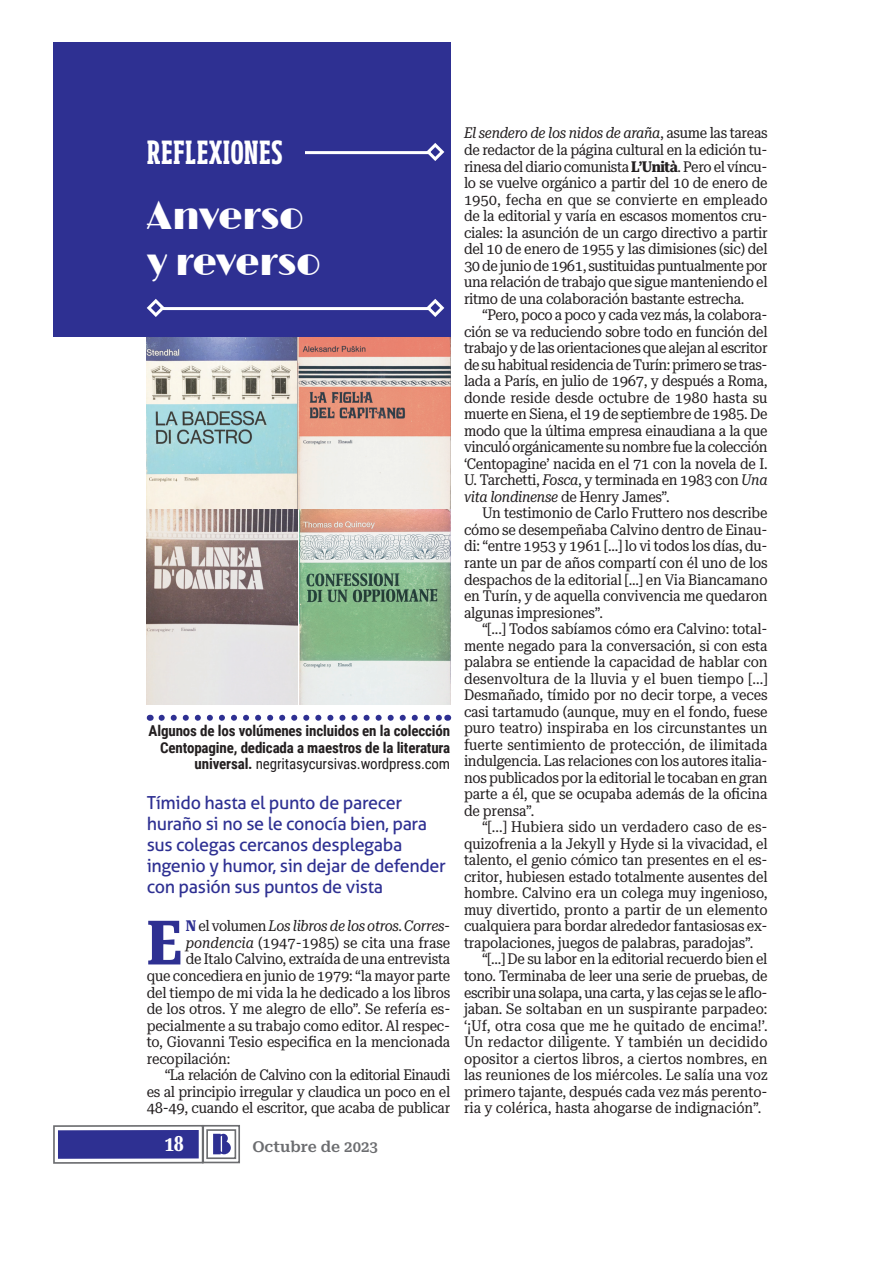
<style>
.page{position:relative;width:893px;height:1276px;background:#fff}
.page>*{position:absolute;margin:0;border:0;box-sizing:border-box;transform-origin:0 0}
.t1{font:700 61.5px "Roboto Serif 28 pt Condensed";color:#2e3092}
.t2{font:39px/45.5px "Limelight";letter-spacing:-.025em;color:#fff}
.t3{font:700 extra-condensed 31.5px "Soho Std";letter-spacing:.015em;color:#fff}
.t4{font:700 ultra-condensed 21px "Roboto Serif 120 pt";color:#fff}
.t5{font:18px/21px "Aller";letter-spacing:-.02em;color:#2e3092}
.t6{font:15px/16.5px "Roboto Serif 28 pt Condensed";letter-spacing:-.01em;color:#231f20;text-align:justify}
.t7{font:700 15px/16.5px "Roboto Condensed";letter-spacing:-.01em;color:#231f20;text-align:right}
.t8{font:15px "Roboto Serif 28 pt Condensed";letter-spacing:-.035em;color:#231f20}
.t9{font:15px "Roboto Serif 28 pt Condensed";letter-spacing:.01em;color:#231f20}
.t10{font:italic 15px "Roboto Serif 28 pt Condensed";letter-spacing:-.02em;color:#231f20}
.t11{font:600 15px "Roboto Serif";color:#6c6d70}
.s1{font-weight:400}
.s2{font-weight:700;font-style:normal;color:#2e3092}
.s3{font-style:normal}
.s4{font-style:italic}
.s5{font-weight:700}
</style>
<div class="page">
<svg style="left:53px;top:1124px;width:187px;height:40px"></svg>
<div style="left:58px;top:1130px;width:141px;height:28px;background:#2e3092"></div>
<img style="left:147px;top:337px;width:303px;height:367px">
<svg style="left:162px;top:715px;width:279px;height:6px"></svg>
<div style="left:53px;top:43px;width:397px;height:294px;background:#2e3092"></div>
<svg style="left:146px;top:299px;width:299px;height:18px"></svg>
<svg style="left:305px;top:143px;width:140px;height:18px"></svg>
<h3 class="t3" style="left:147px;top:139px;width:137px">REFLEXIONES</h3>
<h2 class="t2" style="left:147px;top:195px;width:176px">Anverso y reverso</h2>
<p class="t7" style="left:149px;top:723px;width:303px">Algunos de los volúmenes incluidos en la colección<br>Centopagine, dedicada a maestros de la literatura universal. <span class="s1">negritasycursivas.wordpress.com</span></p>
<p class="t5" style="left:147px;top:792px;width:301px">Tímido hasta el punto de parecer huraño si no se le conocía bien, para sus colegas cercanos desplegaba ingenio y humor, sin dejar de defender con pasión sus puntos de vista</p>
<h1 class="t1" style="left:147px;top:907px;width:37px">E</h1>
<p class="t10" style="left:186px;top:917px;width:266px"><span class="s2">N</span> <span class="s3">el volumen</span> Los libros de los otros<span class="s3">.</span> Corres-</p>
<p class="t6" style="left:186px;top:934px;width:266px"><span class="s4">pondencia</span> (1947-1985) se cita una frase</p>
<p class="t6" style="left:186px;top:951px;width:266px">de Italo Calvino, extraída de una entrevista</p>
<p class="t6" style="left:147px;top:967px;width:305px">que concediera en junio de 1979: “la mayor parte</p>
<p class="t6" style="left:147px;top:984px;width:305px">del tiempo de mi vida la he dedicado a los libros</p>
<p class="t6" style="left:147px;top:1000px;width:305px">de los otros. Y me alegro de ello”. Se refería es-</p>
<p class="t6" style="left:147px;top:1017px;width:305px">pecialmente a su trabajo como editor. Al respec-</p>
<p class="t6" style="left:147px;top:1033px;width:305px">to, Giovanni Tesio especifica en la mencionada</p>
<p class="t6" style="left:147px;top:1050px;width:85px">recopilación:</p>
<p class="t8" style="left:165px;top:1066px;width:287px">“La relación de Calvino con la editorial Einaudi</p>
<p class="t6" style="left:147px;top:1083px;width:305px">es al principio irregular y claudica un poco en el</p>
<p class="t6" style="left:147px;top:1099px;width:305px">48-49, cuando el escritor, que acaba de publicar</p>
<h3 class="t4" style="left:165px;top:1131px;width:20px">18</h3>
<p class="t11" style="left:252px;top:1138px;width:127px">Octubre de 2023</p>
<p class="t6" style="left:464px;top:125px;width:305px"><span class="s4">El sendero de los nidos de araña</span>, asume las tareas de redactor de la página cultural en la edición tu&shy;rinesa del diario comunista <span class="s5">L’Unità</span>. Pero el víncu&shy;lo se vuelve orgánico a partir del 10 de enero de 1950, fecha en que se convierte en empleado de la editorial y varía en escasos momentos cru&shy;ciales: la asunción de un cargo directivo a partir del 10 de enero de 1955 y las dimisiones (sic) del 30 de junio de 1961, sustituidas puntualmente por una relación de trabajo que sigue manteniendo el ritmo de una colaboración bastante estrecha.</p>
<p class="t6" style="left:464px;top:307px;width:305px;text-indent:18px">“Pero, poco a poco y cada vez más, la colabora&shy;ción se va reduciendo sobre todo en función del trabajo y de las orientaciones que alejan al escritor de su habitual residencia de Turín: primero se tras&shy;lada a París, en julio de 1967, y después a Roma, donde reside desde octubre de 1980 hasta su muerte en Siena, el 19 de septiembre de 1985. De modo que la última empresa einaudiana a la que vinculó orgánicamente su nombre fue la colección ‘Centopagine’ nacida en el 71 con la novela de I.<br>U. Tarchetti, <span class="s4">Fosca</span>, y terminada en 1983 con <span class="s4">Una vita londinense</span> de Henry James”.</p>
<p class="t6" style="left:464px;top:505px;width:305px;text-indent:18px">Un testimonio de Carlo Fruttero nos describe cómo se desempeñaba Calvino dentro de Einau&shy;di: “entre 1953 y 1961 [...] lo vi todos los días, du&shy;rante un par de años compartí con él uno de los despachos de la editorial [...] en Via Biancamano en Turín, y de aquella convivencia me quedaron algunas impresiones”.</p>
<p class="t6" style="left:464px;top:621px;width:305px;text-indent:18px">“[...] Todos sabíamos cómo era Calvino: total&shy;mente negado para la conversación, si con esta palabra se entiende la capacidad de hablar con desenvoltura de la lluvia y el buen tiempo [...] Desmañado, tímido por no decir torpe, a veces casi tartamudo (aunque, muy en el fondo, fuese puro teatro) inspiraba en los circunstantes un fuerte sentimiento de protección, de ilimitada indulgencia. Las relaciones con los autores italia&shy;nos publicados por la editorial le tocaban en gran parte a él, que se ocupaba además de la oficina de prensa”.</p>
<p class="t6" style="left:482px;top:819px;width:287px">“[...] Hubiera sido un verdadero caso de es-</p>
<p class="t6" style="left:464px;top:835px;width:305px">quizofrenia a la Jekyll y Hyde si la vivacidad, el</p>
<p class="t6" style="left:464px;top:852px;width:305px">talento, el genio cómico tan presentes en el es-</p>
<p class="t6" style="left:464px;top:868px;width:305px">critor, hubiesen estado totalmente ausentes del</p>
<p class="t6" style="left:464px;top:885px;width:305px">hombre. Calvino era un colega muy ingenioso,</p>
<p class="t6" style="left:464px;top:901px;width:305px">muy divertido, pronto a partir de un elemento</p>
<p class="t6" style="left:464px;top:918px;width:305px">cualquiera para bordar alrededor fantasiosas ex-</p>
<p class="t6" style="left:464px;top:934px;width:291px">trapolaciones, juegos de palabras, paradojas”.</p>
<p class="t6" style="left:482px;top:951px;width:287px">“[...] De su labor en la editorial recuerdo bien el</p>
<p class="t6" style="left:464px;top:967px;width:305px">tono. Terminaba de leer una serie de pruebas, de</p>
<p class="t6" style="left:464px;top:984px;width:305px">escribir una solapa, una carta, y las cejas se le aflo-</p>
<p class="t6" style="left:464px;top:1000px;width:305px">jaban. Se soltaban en un suspirante parpadeo:</p>
<p class="t6" style="left:464px;top:1017px;width:305px">‘¡Uf, otra cosa que me he quitado de encima!’.</p>
<p class="t9" style="left:464px;top:1033px;width:305px">Un redactor diligente. Y también un decidido</p>
<p class="t6" style="left:464px;top:1050px;width:305px">opositor a ciertos libros, a ciertos nombres, en</p>
<p class="t6" style="left:464px;top:1066px;width:305px">las reuniones de los miércoles. Le salía una voz</p>
<p class="t6" style="left:464px;top:1083px;width:305px">primero tajante, después cada vez más perento-</p>
<p class="t6" style="left:464px;top:1099px;width:299px">ria y colérica, hasta ahogarse de indignación”.</p>
</div>
